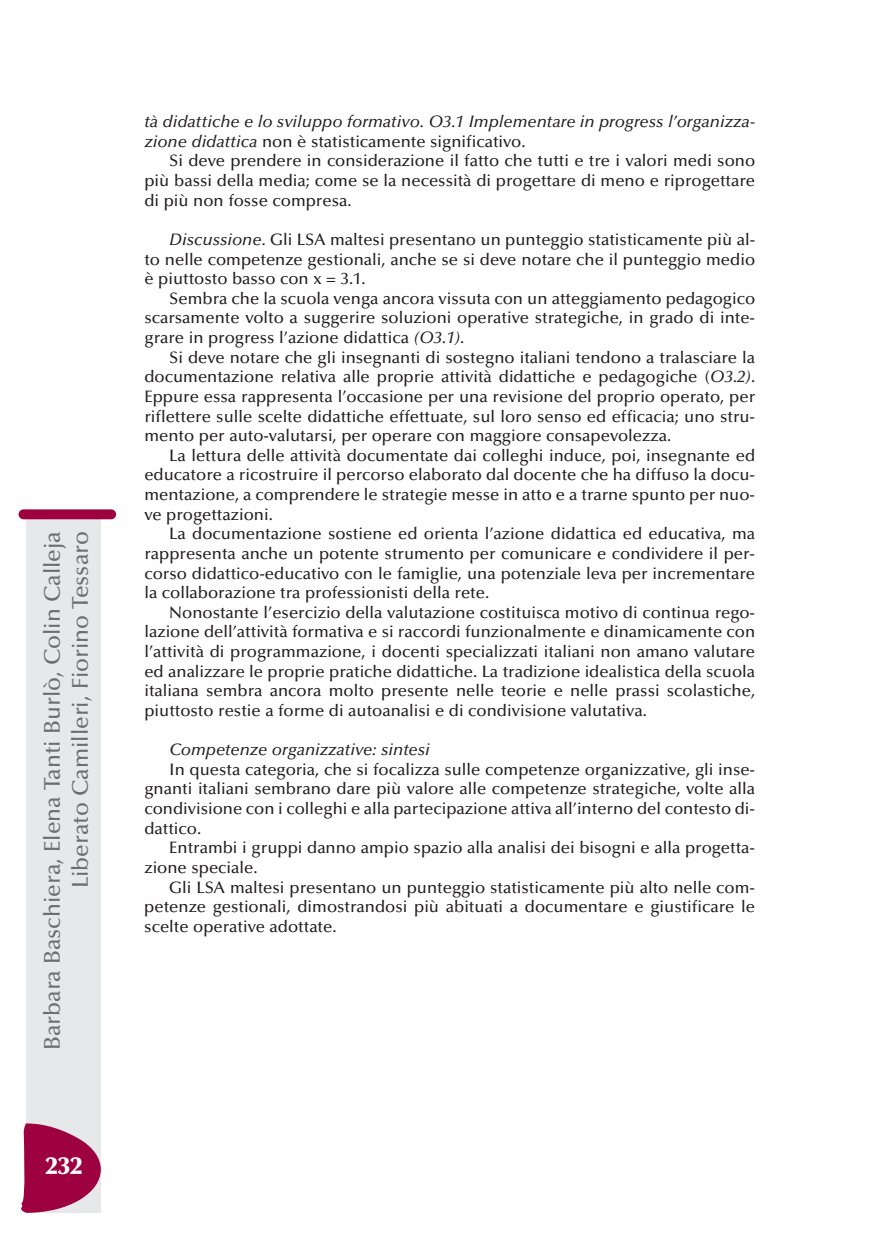
<style>
.page{position:relative;width:869px;height:1241px;background:#fff}
.page>*{position:absolute;margin:0;border:0;box-sizing:border-box;transform-origin:0 0}
.t1{font:900 24.5px "Optima";color:#fff}
.t2{font:500 22.75px/28px "Optima";color:#6c6d70;text-align:right}
.t3{font:500 16.62px/19.6px "Optima";color:#231f20;text-align:justify}
.t4{font:italic 500 16.62px/19.6px "Optima";color:#231f20}
.s1{font-style:normal}
.s2{font-style:italic}
</style>
<div class="page">
<div style="left:27px;top:517px;width:74px;height:695px;background:#e7e8e9"></div>
<div style="left:19px;top:509px;width:97px;height:10px;background:#9d0140;border-radius:5px"></div>
<svg style="left:21px;top:1122px;width:80px;height:90px"></svg>
<h2 class="t2" style="left:40px;top:1049px;width:520px;rotate:-90deg">Barbara Baschiera, Elena Tanti Burlò, Colin Calleja<br>Liberato Camilleri, Fiorino Tessaro</h2>
<h1 class="t1" style="left:45px;top:1155px;width:38px">232</h1>
<p class="t4" style="left:144px;top:113px;width:612px">tà didattiche e lo sviluppo formativo. O3.1 Implementare in progress l’organizza&shy;zione didattica <span class="s1">non è statisticamente significativo.</span></p>
<p class="t3" style="left:144px;top:153px;width:612px;text-indent:25px">Si deve prendere in considerazione il fatto che tutti e tre i valori medi sono più bassi della media; come se la necessità di progettare di meno e riprogettare di più non fosse compresa.</p>
<p class="t3" style="left:144px;top:231px;width:612px;text-indent:25px"><span class="s2">Discussione.</span> Gli LSA maltesi presentano un punteggio statisticamente più al&shy;to nelle competenze gestionali, anche se si deve notare che il punteggio medio è piuttosto basso con x = 3.1.</p>
<p class="t3" style="left:144px;top:290px;width:612px;text-indent:25px">Sembra che la scuola venga ancora vissuta con un atteggiamento pedagogico scarsamente volto a suggerire soluzioni operative strategiche, in grado di inte&shy;grare in progress l’azione didattica <span class="s2">(O3.1)</span>.</p>
<p class="t3" style="left:144px;top:349px;width:612px;text-indent:25px">Si deve notare che gli insegnanti di sostegno italiani tendono a tralasciare la documentazione relativa alle proprie attività didattiche e pedagogiche (<span class="s2">O3.2)</span>.<br>Eppure essa rappresenta l’occasione per una revisione del proprio operato, per riflettere sulle scelte didattiche effettuate, sul loro senso ed efficacia; uno stru&shy;mento per auto-valutarsi, per operare con maggiore consapevolezza.</p>
<p class="t3" style="left:144px;top:447px;width:612px;text-indent:25px">La lettura delle attività documentate dai colleghi induce, poi, insegnante ed educatore a ricostruire il percorso elaborato dal docente che ha diffuso la docu&shy;mentazione, a comprendere le strategie messe in atto e a trarne spunto per nuo&shy;ve progettazioni.</p>
<p class="t3" style="left:144px;top:525px;width:612px;text-indent:25px">La documentazione sostiene ed orienta l’azione didattica ed educativa, ma rappresenta anche un potente strumento per comunicare e condividere il per&shy;corso didattico-educativo con le famiglie, una potenziale leva per incrementare la collaborazione tra professionisti della rete.</p>
<p class="t3" style="left:144px;top:604px;width:612px;text-indent:25px">Nonostante l’esercizio della valutazione costituisca motivo di continua rego&shy;lazione dell’attività formativa e si raccordi funzionalmente e dinamicamente con l’attività di programmazione, i docenti specializzati italiani non amano valutare ed analizzare le proprie pratiche didattiche. La tradizione idealistica della scuola italiana sembra ancora molto presente nelle teorie e nelle prassi scolastiche, piuttosto restie a forme di autoanalisi e di condivisione valutativa.</p>
<p class="t4" style="left:169px;top:741px;width:262px">Competenze organizzative: sintesi</p>
<p class="t3" style="left:144px;top:761px;width:612px;text-indent:25px">In questa categoria, che si focalizza sulle competenze organizzative, gli inse&shy;gnanti italiani sembrano dare più valore alle competenze strategiche, volte alla condivisione con i colleghi e alla partecipazione attiva all’interno del contesto di&shy;dattico.</p>
<p class="t3" style="left:144px;top:839px;width:612px;text-indent:25px">Entrambi i gruppi danno ampio spazio alla analisi dei bisogni e alla progetta&shy;zione speciale.</p>
<p class="t3" style="left:144px;top:878px;width:612px;text-indent:25px">Gli LSA maltesi presentano un punteggio statisticamente più alto nelle com&shy;petenze gestionali, dimostrandosi più abituati a documentare e giustificare le scelte operative adottate.</p>
</div>
